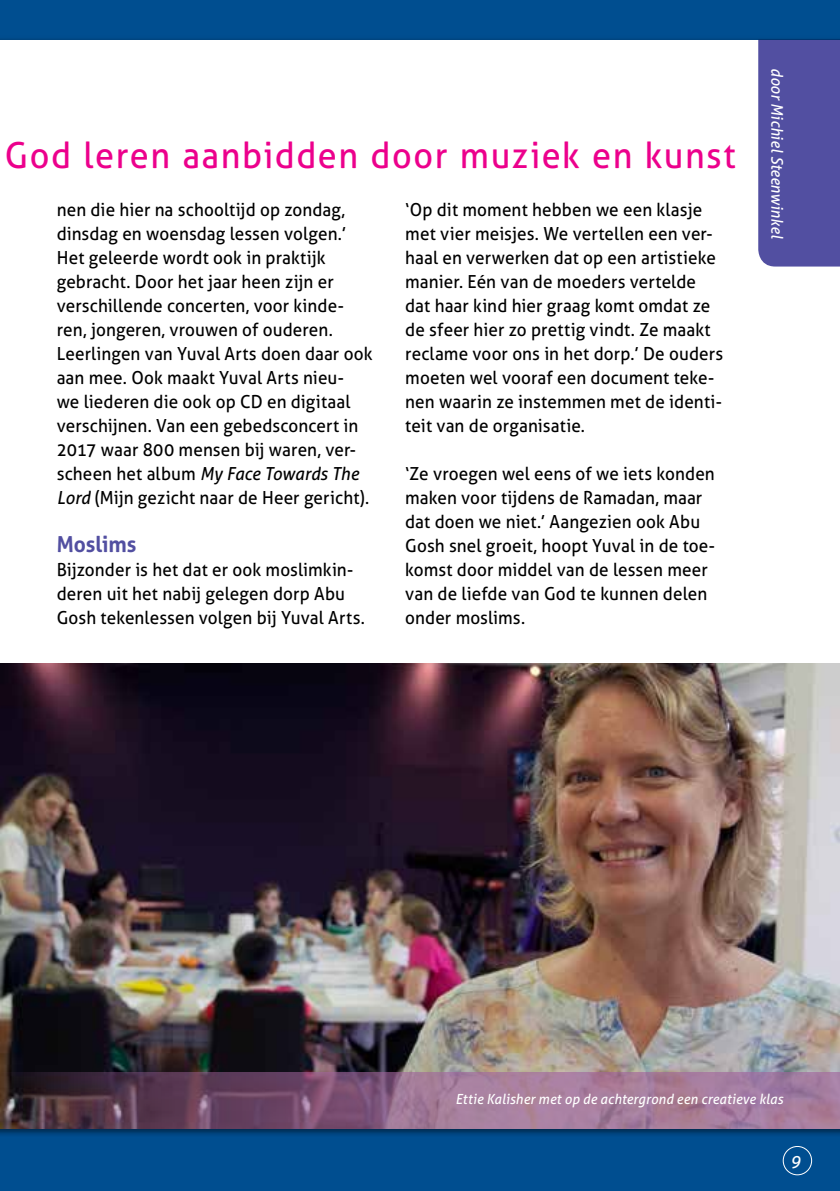
<style>
.page{position:relative;width:840px;height:1191px;background:#fff}
.page>*{position:absolute;margin:0;border:0;box-sizing:border-box;transform-origin:0 0}
.t1{font:36px "Aller";letter-spacing:.045em;color:#ec008c;scale:.95 1}
.t2{font:700 22px "Aller";color:#524fa1;scale:.95 1}
.t3{font:18px/24px "Aller";letter-spacing:.005em;color:#000;scale:.95 1}
.t4{font:italic 17px "Aller";color:#fff}
.t5{font:italic 16px "Aller";letter-spacing:.005em;color:#fff;scale:.95 1}
.t6{font:italic 14px "Aller";letter-spacing:.01em;color:#fff;scale:.95 1}
.s1{font-style:italic}
</style>
<div class="page">
<div style="left:0;top:0;width:839px;height:1191px;background:#004e90"></div>
<div style="left:0;top:40px;width:839px;height:1088px;background:#fff"></div>
<div style="left:782px;top:1146px;width:29px;height:29px;border:1px solid #fff;border-radius:50%"></div>
<img style="left:0;top:663px;width:839px;height:408px">
<svg style="left:0;top:1071px;width:839px;height:57px;background:#835f7b"></svg>
<div style="left:758px;top:40px;width:81px;height:226px;background:#524fa1"></div>
<h1 class="t1" style="left:5px;top:133px;width:770px">God leren aanbidden door muziek en kunst</h1>
<p class="t3" style="left:57px;top:198px;width:334px">nen die hier na schooltijd op zondag, dinsdag en woensdag lessen volgen.’ Het geleerde wordt ook in praktijk gebracht. Door het jaar heen zijn er verschillende concerten, voor kinde&shy;ren, jongeren, vrouwen of ouderen.<br>Leerlingen van Yuval Arts doen daar ook aan mee. Ook maakt Yuval Arts nieu-<br>we liederen die ook op CD en digitaal verschijnen. Van een gebedsconcert in 2017 waar 800 mensen bij waren, ver&shy;scheen het album <span class="s1">My Face Towards The Lord</span> (Mijn gezicht naar de Heer gericht).</p>
<p class="t2" style="left:57px;top:531px;width:85px">Moslims</p>
<p class="t3" style="left:57px;top:558px;width:326px">Bijzonder is het dat er ook moslimkin&shy;deren uit het nabij gelegen dorp Abu<br>Gosh tekenlessen volgen bij Yuval Arts.</p>
<p class="t3" style="left:405px;top:198px;width:336px">‘Op dit moment hebben we een klasje met vier meisjes. We vertellen een ver&shy;haal en verwerken dat op een artistieke manier. Eén van de moeders vertelde dat haar kind hier graag komt omdat ze de sfeer hier zo prettig vindt. Ze maakt reclame voor ons in het dorp.’ De ouders moeten wel vooraf een document teke&shy;nen waarin ze instemmen met de identi&shy;teit van de organisatie.</p>
<p class="t3" style="left:405px;top:462px;width:327px">‘Ze vroegen wel eens of we iets konden maken voor tijdens de Ramadan, maar dat doen we niet.’ Aangezien ook Abu Gosh snel groeit, hoopt Yuval in de toe&shy;komst door middel van de lessen meer van de liefde van God te kunnen delen onder moslims.</p>
<p class="t5" style="left:786px;top:68px;width:181px;rotate:90deg">door Michiel Steenwinkel</p>
<p class="t6" style="left:455px;top:1090px;width:346px">Ettie Kalisher met op de achtergrond een creatieve klas</p>
<p class="t4" style="left:790px;top:1150px;width:12px">9</p>
</div>
